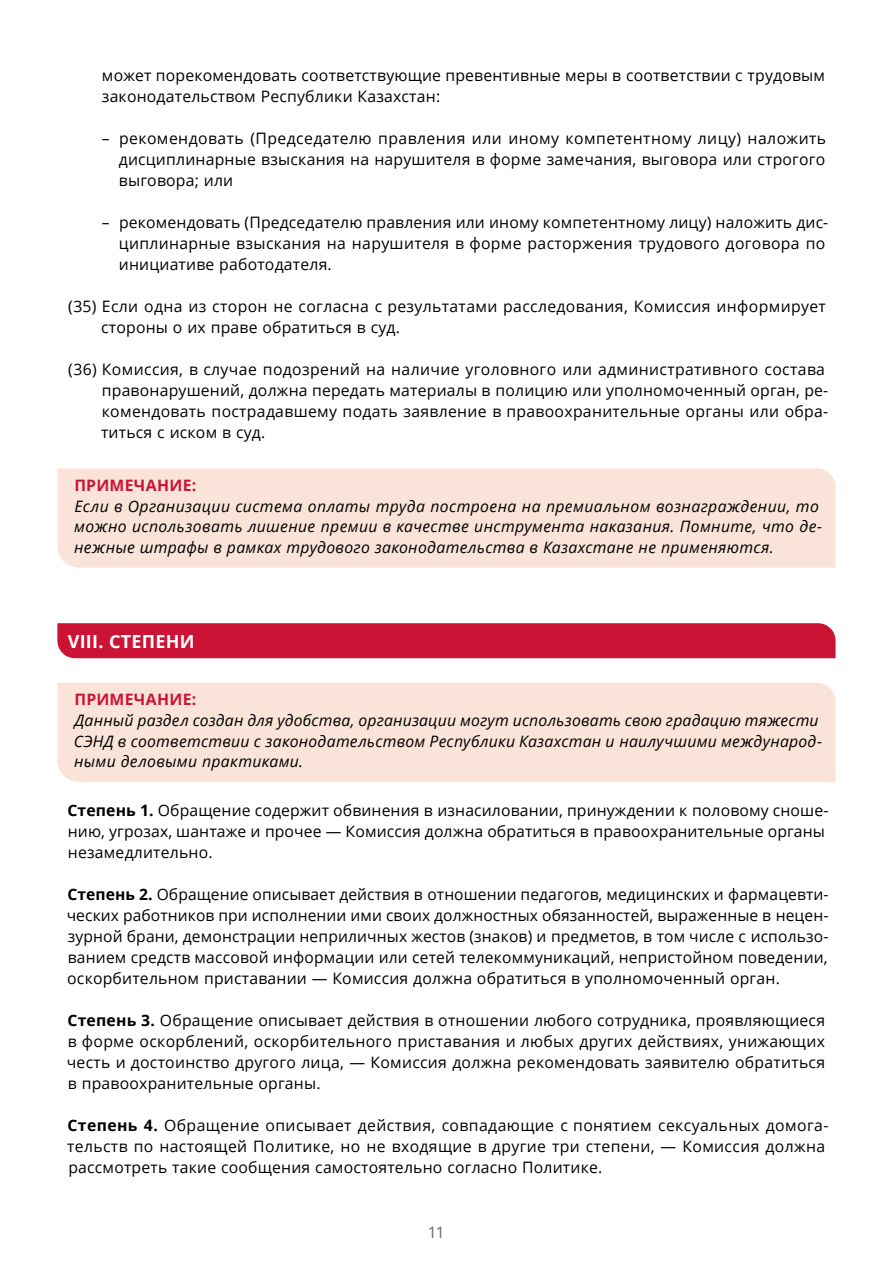
<style>
.page{position:relative;width:893px;height:1263px;background:#fff}
.page>*{position:absolute;margin:0;border:0;box-sizing:border-box;transform-origin:0 0}
.t1{font:700 18px "Open Sans";letter-spacing:.015em;color:#fff}
.t2{font:15.75px/21px "Open Sans";letter-spacing:.015em;color:#000}
.t3{font:italic 15.75px/20.7px "Open Sans";letter-spacing:.02em;color:#000}
.t4{font:700 15.75px "Open Sans";letter-spacing:.015em;color:#cb1335}
.t5{font:15.75px "Open Sans";color:#636363}
.s1{font-weight:700}
</style>
<div class="page">
<div style="left:57px;top:468px;width:779px;height:21px;background:#fae3d8"></div>
<div style="left:57px;top:489px;width:779px;height:79px;background:#fae3d8"></div>
<div style="left:57px;top:623px;width:779px;height:35px;background:#cb1335"></div>
<div style="left:57px;top:683px;width:779px;height:20px;background:#fae3d8"></div>
<div style="left:57px;top:703px;width:779px;height:79px;background:#fae3d8"></div>
<p class="t2" style="left:102px;top:64px;width:725px">может порекомендовать соответствующие превентивные меры в соответствии с трудовым законодательством Республики Казахстан:</p>
<p class="t2" style="left:119px;top:127px;width:709px;text-align:justify;text-indent:-17px">– рекомендовать (Председателю правления или иному компетентному лицу) наложить дисциплинарные взыскания на нарушителя в форме замечания, выговора или строгого выговора; или</p>
<p class="t2" style="left:119px;top:211px;width:711px;text-indent:-17px">– рекомендовать (Председателю правления или иному компетентному лицу) наложить дис&shy;циплинарные взыскания на нарушителя в форме расторжения трудового договора по инициативе работодателя.</p>
<p class="t2" style="left:101px;top:295px;width:726px;text-indent:-33px">(35) Если одна из сторон не согласна с результатами расследования, Комиссия информирует стороны о их праве обратиться в суд.</p>
<p class="t2" style="left:101px;top:358px;width:729px;text-indent:-33px">(36) Комиссия, в случае подозрений на наличие уголовного или административного состава правонарушений, должна передать материалы в полицию или уполномоченный орган, ре&shy;комендовать пострадавшему подать заявление в правоохранительные органы или обра&shy;титься с иском в суд.</p>
<p class="t4" style="left:74px;top:474px;width:123px">ПРИМЕЧАНИЕ:</p>
<p class="t3" style="left:74px;top:495px;width:749px">Если в Организации система оплаты труда построена на премиальном вознаграждении, то можно использовать лишение премии в качестве инструмента наказания. Помните, что де&shy;нежные штрафы в рамках трудового законодательства в Казахстане не применяются.</p>
<p class="t1" style="left:68px;top:628px;width:129px">VIII. СТЕПЕНИ</p>
<p class="t4" style="left:74px;top:688px;width:123px">ПРИМЕЧАНИЕ:</p>
<p class="t3" style="left:74px;top:709px;width:750px">Данный раздел создан для удобства, организации могут использовать свою градацию тяжести<br>СЭНД в соответствии с законодательством Республики Казахстан и наилучшими международ&shy;ными деловыми практиками.</p>
<p class="t2" style="left:67px;top:799px;width:762px"><span class="s1">Степень 1.</span> Обращение содержит обвинения в изнасиловании, принуждении к половому сноше&shy;нию, угрозах, шантаже и прочее — Комиссия должна обратиться в правоохранительные органы незамедлительно.</p>
<p class="t2" style="left:67px;top:883px;width:763px;text-align:justify"><span class="s1">Степень 2.</span> Обращение описывает действия в отношении педагогов, медицинских и фармацевти&shy;ческих работников при исполнении ими своих должностных обязанностей, выраженные в нецен&shy;зурной брани, демонстрации неприличных жестов (знаков) и предметов, в том числе с использо&shy;ванием средств массовой информации или сетей телекоммуникаций, непристойном поведении, оскорбительном приставании — Комиссия должна обратиться в уполномоченный орган.</p>
<p class="t2" style="left:67px;top:1009px;width:760px;text-align:justify"><span class="s1">Степень 3.</span> Обращение описывает действия в отношении любого сотрудника, проявляющиеся в форме оскорблений, оскорбительного приставания и любых других действиях, унижающих честь и достоинство другого лица, — Комиссия должна рекомендовать заявителю обратиться в правоохранительные органы.</p>
<p class="t2" style="left:67px;top:1114px;width:763px"><span class="s1">Степень 4.</span> Обращение описывает действия, совпадающие с понятием сексуальных домога&shy;тельств по настоящей Политике, но не входящие в другие три степени, — Комиссия должна рассмотреть такие сообщения самостоятельно согласно Политике.</p>
<p class="t5" style="left:428px;top:1221px;width:18px">11</p>
</div>
